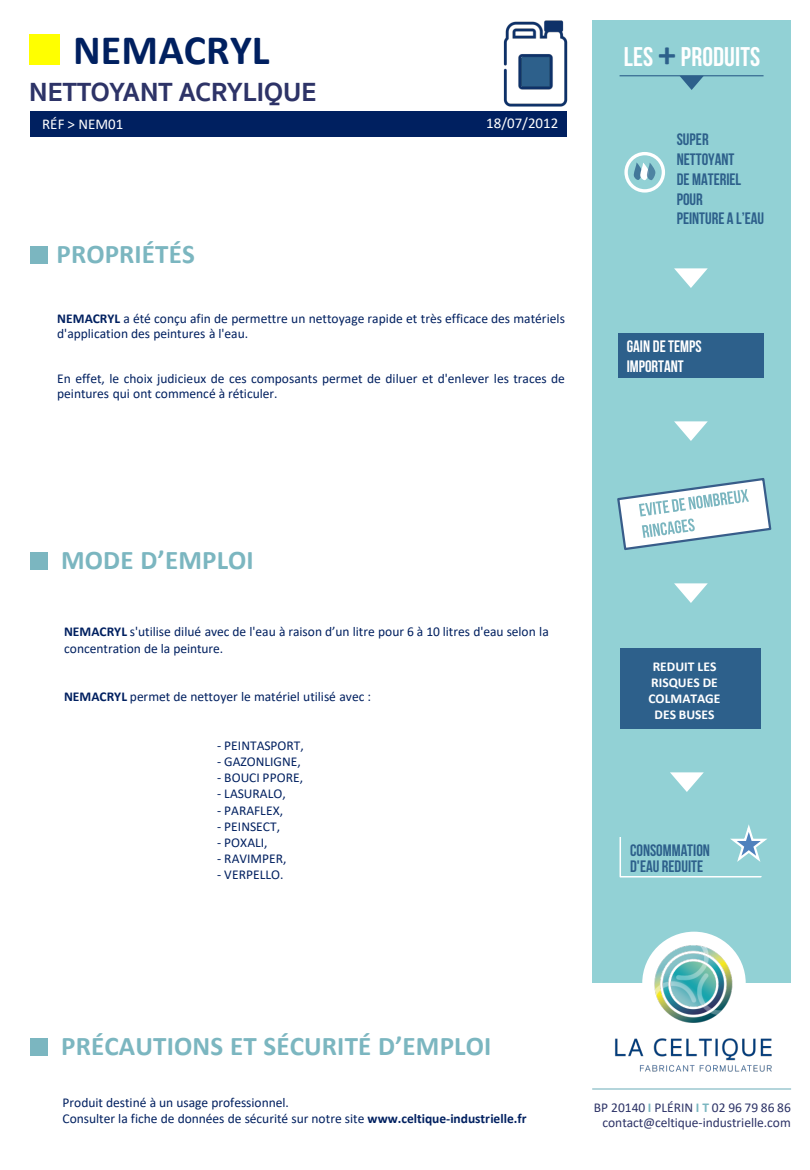
<style>
.page{position:relative;width:810px;height:1170px;background:#fff}
.page>*{position:absolute;margin:0;border:0;box-sizing:border-box;transform-origin:0 0}
.t1{font:700 42px "Calibri";letter-spacing:.005em;color:#002060}
.t2{font:700 27px "Calibri";letter-spacing:.005em;color:#7bb6c0}
.t3{font:700 27px "Sukhumvit Set";color:#2d3367}
.t4{font:27px "Bebas Neue";letter-spacing:.005em;color:#fff}
.t5{font:16.5px/19.8px "Bebas Neue";color:#2d608b}
.t6{font:16.5px/19.8px "Bebas Neue";color:#fff}
.t7{font:15px "Calibri";color:#fff}
.t8{font:13.5px/15px "Calibri";color:#002060}
.t9{font:13.5px/15px "Calibri";color:#2d3367;text-align:right}
.t10{font:700 13.5px "Calibri";color:#fff}
.s1{font-weight:700}
.s2{font-family:"Calibri";font-weight:700;font-size:36px;color:#2d608b}
.s3{font-weight:700;color:#7bb6c0}
</style>
<div class="page">
<div style="left:592px;top:20px;width:199px;height:963px;background:#92d1d5"></div>
<div style="left:31px;top:112px;width:536px;height:25px;background:#002060"></div>
<div style="left:30px;top:34px;width:30px;height:31px;background:#ff0"></div>
<img style="left:503px;top:20px;width:65px;height:87px">
<div style="left:30px;top:247px;width:18px;height:17px;background:#7bb6c0"></div>
<div style="left:30px;top:552px;width:18px;height:18px;background:#7bb6c0"></div>
<div style="left:30px;top:1038px;width:18px;height:18px;background:#7bb6c0"></div>
<hr style="left:620px;top:75px;width:144px;height:1px;background:#2d608b">
<svg style="left:680px;top:76px;width:24px;height:14px"></svg>
<svg style="left:633px;top:162px;width:23px;height:19px"></svg>
<div style="left:624px;top:152px;width:41px;height:41px;border:3px solid #fff;border-radius:50%"></div>
<svg style="left:674px;top:268px;width:34px;height:20px"></svg>
<div style="left:618px;top:334px;width:146px;height:44px;background:#2d608b"></div>
<svg style="left:674px;top:421px;width:34px;height:20px"></svg>
<svg style="left:617px;top:478px;width:155px;height:72px"></svg>
<svg style="left:674px;top:583px;width:34px;height:20px"></svg>
<div style="left:620px;top:648px;width:141px;height:81px;background:#2d608b"></div>
<svg style="left:619px;top:824px;width:148px;height:54px"></svg>
<svg style="left:670px;top:772px;width:34px;height:20px"></svg>
<hr style="left:592px;top:1088px;width:199px;height:2px;background:#7bb6c0">
<img style="left:599px;top:931px;width:190px;height:158px">
<h1 class="t1" style="left:73px;top:20px;width:198px">NEMACRYL</h1>
<p class="t3" style="left:29px;top:72px;width:289px">NETTOYANT ACRYLIQUE</p>
<p class="t7" style="left:42px;top:114px;width:83px">RÉF &gt; NEM01</p>
<p class="t7" style="left:486px;top:113px;width:73px">18/07/2012</p>
<p class="t2" style="left:56px;top:235px;width:140px">PROPRIÉTÉS</p>
<p class="t8" style="left:57px;top:311px;width:509px"><span class="s1">NEMACRYL</span> a été conçu afin de permettre un nettoyage rapide et très efficace des matériels d'application des peintures à l'eau.</p>
<p class="t8" style="left:57px;top:371px;width:509px">En effet, le choix judicieux de ces composants permet de diluer et d'enlever les traces de peintures qui ont commencé à réticuler.</p>
<p class="t2" style="left:61px;top:541px;width:194px">MODE D’EMPLOI</p>
<p class="t8" style="left:64px;top:623px;width:486px;line-height:16.2px"><span class="s1">NEMACRYL</span> s'utilise dilué avec de l'eau à raison d’un litre pour 6 à 10 litres d'eau selon la concentration de la peinture.</p>
<p class="t8" style="left:64px;top:689px;width:308px"><span class="s1">NEMACRYL</span> permet de nettoyer le matériel utilisé avec :</p>
<p class="t8" style="left:217px;top:737px;width:88px">- PEINTASPORT,</p>
<p class="t8" style="left:217px;top:754px;width:85px">- GAZONLIGNE,</p>
<p class="t8" style="left:217px;top:770px;width:87px">- BOUCI PPORE,</p>
<p class="t8" style="left:217px;top:786px;width:70px">- LASURALO,</p>
<p class="t8" style="left:217px;top:802px;width:67px">- PARAFLEX,</p>
<p class="t8" style="left:217px;top:818px;width:64px">- PEINSECT,</p>
<p class="t8" style="left:217px;top:835px;width:52px">- POXALI,</p>
<p class="t8" style="left:217px;top:851px;width:71px">- RAVIMPER,</p>
<p class="t8" style="left:217px;top:867px;width:68px">- VERPELLO.</p>
<p class="t4" style="left:624px;top:42px;width:138px">LES <span class="s2">+</span> PRODUITS</p>
<p class="t5" style="left:677px;top:129px;width:59px">SUPER<br>NETTOYANT</p>
<p class="t5" style="left:677px;top:169px;width:66px">DE MATERIEL</p>
<p class="t5" style="left:677px;top:189px;width:28px">POUR</p>
<p class="t5" style="left:677px;top:209px;width:89px">PEINTURE A L’EAU</p>
<p class="t6" style="left:627px;top:337px;width:76px">GAIN DE TEMPS<br>IMPORTANT</p>
<p class="t10" style="left:653px;top:657px;width:65px">REDUIT LES</p>
<p class="t10" style="left:651px;top:673px;width:68px">RISQUES DE</p>
<p class="t10" style="left:648px;top:689px;width:74px">COLMATAGE</p>
<p class="t10" style="left:655px;top:705px;width:62px">DES BUSES</p>
<p class="t5" style="left:630px;top:841px;width:81px;line-height:16.5px">CONSOMMATION<br>D'EAU REDUITE</p>
<p class="t2" style="left:61px;top:1027px;width:432px">PRÉCAUTIONS ET SÉCURITÉ D’EMPLOI</p>
<p class="t8" style="left:62px;top:1094px;width:228px">Produit destiné à un usage professionnel.</p>
<p class="t8" style="left:62px;top:1111px;width:466px">Consulter la fiche de données de sécurité sur notre site <span class="s1">www.celtique-industrielle.fr</span></p>
<p class="t9" style="left:594px;top:1100px;width:198px">BP 20140 <span class="s3">I</span> PLÉRIN <span class="s3">I T</span> 02 96 79 86 86 contact@celtique-industrielle.com</p>
</div>
